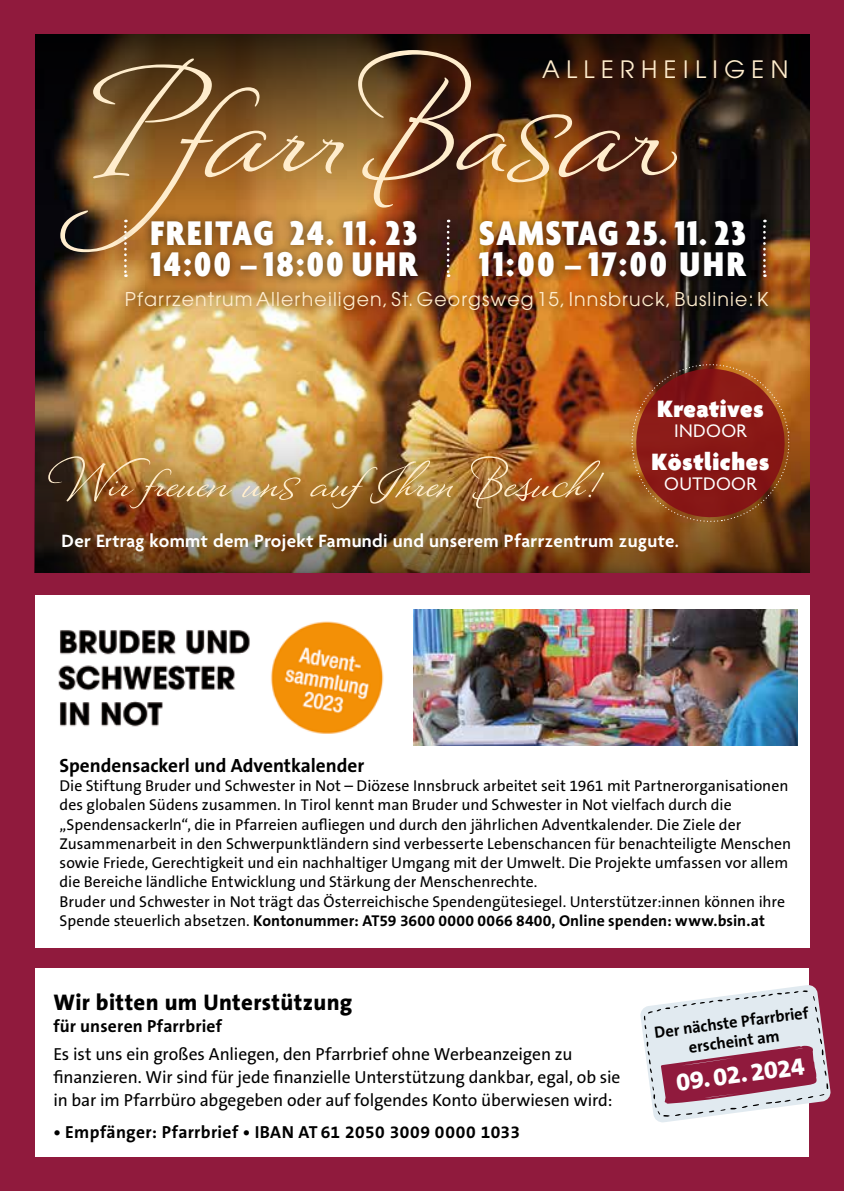
<style>
.page{position:relative;width:844px;height:1191px;background:#fff}
.page>*{position:absolute;margin:0;border:0;box-sizing:border-box;transform-origin:0 0}
.t1{font:166.08px "Montague Script";color:#ffedcd}
.t2{font:54.77px "Montague Script";color:#ffedcd}
.t3{font:900 condensed 37.1px/31.7px "Agenda";letter-spacing:.055em;color:#fff}
.t4{font:900 25.55px "Agenda";letter-spacing:.02em;color:#fff}
.t5{font:800 25.2px "The Sans B W8";color:#fff}
.t6{font:23.8px "ITC Avant Garde Pro";letter-spacing:.27em;color:#ffedcd}
.t7{font:800 22.75px "The Sans B W8";letter-spacing:.015em;color:#000}
.t8{font:19.6px "Agenda";letter-spacing:.02em;color:#fff}
.t9{font:600 19.25px "Agenda";letter-spacing:.02em;color:#fff}
.t10{font:700 19.25px "The Sans B W7";color:#000}
.t11{font:18.9px "ITC Avant Garde Pro";letter-spacing:.06em;color:#ffedcd}
.t12{font:17.5px/22.8px "The Sans B W5 Plain";letter-spacing:-.005em;color:#000}
.t13{font:700 17.5px "The Sans B W7";letter-spacing:.02em;color:#000}
.t14{font:700 16.28px/19.4px "The Sans B W7";color:#000;text-align:center}
.t15{font:15.75px/19.2px "The Sans B W5 Plain";color:#000}
.t16{font:700 15.75px "The Sans B W7";letter-spacing:.005em;color:#000}
.s1{font-family:"The Sans B W5 Plain";font-weight:400}
</style>
<div class="page">
<div style="left:0;top:0;width:843px;height:1191px;background:#901a3d"></div>
<div style="left:35px;top:968px;width:773px;height:189px;background:#fff"></div>
<svg style="left:640px;top:984px;width:190px;height:139px"></svg>
<div style="left:35px;top:595px;width:774px;height:353px;background:#fff"></div>
<img style="left:58px;top:621px;width:326px;height:113px">
<img style="left:35px;top:205px;width:774px;height:215px">
<svg style="left:35px;top:35px;width:774px;height:170px;background:#543416"></svg>
<img style="left:35px;top:420px;width:774px;height:152px">
<div style="left:115px;top:211px;width:661px;height:108px;background:#000;opacity:.5"></div>
<svg style="left:124px;top:220px;width:3px;height:57px"></svg>
<svg style="left:446px;top:220px;width:3px;height:57px"></svg>
<svg style="left:763px;top:220px;width:2px;height:57px"></svg>
<svg style="left:627px;top:360px;width:166px;height:166px;background:#8d2f19"></svg>
<img style="left:413px;top:609px;width:384px;height:136px">
<h1 class="t1" style="left:89px;top:17px;width:579px">P farrBasar</h1>
<h3 class="t6" style="left:542px;top:54px;width:248px">ALLERHEILIGEN</h3>
<h3 class="t3" style="left:150px;top:219px;width:268px">FREITAG 24. 11. 23<br>14:00 –18:00 UHR</h3>
<h3 class="t3" style="left:479px;top:219px;width:268px">SAMSTAG 25. 11. 23<br>11:00 – 17:00 UHR</h3>
<p class="t11" style="left:125px;top:288px;width:644px">Pfarrzentrum Allerheiligen, St. Georgsweg 15, Innsbruck, Buslinie: K</p>
<h2 class="t2" style="left:53px;top:445px;width:551px">Wir freuen uns aufIhren Besuch!</h2>
<h3 class="t4" style="left:657px;top:395px;width:108px">Kreatives</h3>
<p class="t8" style="left:674px;top:420px;width:74px">INDOOR</p>
<h3 class="t4" style="left:651px;top:448px;width:120px">Köstliches</h3>
<p class="t8" style="left:664px;top:473px;width:94px">OUTDOOR</p>
<p class="t9" style="left:61px;top:530px;width:618px">Der Ertrag kommt dem Projekt Famundi und unserem Pfarrzentrum zugute.</p>
<p class="t10" style="left:60px;top:753px;width:306px">Spendensackerl und Adventkalender</p>
<p class="t15" style="left:60px;top:776px;width:732px">Die Stiftung Bruder und Schwester in Not – Diözese Innsbruck arbeitet seit 1961 mit Partnerorganisationen des globalen Südens zusammen. In Tirol kennt man Bruder und Schwester in Not vielfach durch die „Spendensackerln“, die in Pfarreien aufliegen und durch den jährlichen Adventkalender. Die Ziele der Zusammenarbeit in den Schwerpunktländern sind verbesserte Lebenschancen für benachteiligte Menschen sowie Friede, Gerechtigkeit und ein nachhaltiger Umgang mit der Umwelt. Die Projekte umfassen vor allem die Bereiche ländliche Entwicklung und Stärkung der Menschenrechte.<br>Bruder und Schwester in Not trägt das Österreichische Spendengütesiegel. Unterstützer:innen können ihre</p>
<p class="t16" style="left:60px;top:910px;width:706px"><span class="s1">Spende steuerlich absetzen.</span> Kontonummer: AT59 3600 0000 0066 8400, Online spenden: www.bsin.at</p>
<h3 class="t7" style="left:53px;top:987px;width:300px">Wir bitten um Unterstützung</h3>
<p class="t13" style="left:53px;top:1015px;width:170px">für unseren Pfarrbrief</p>
<p class="t12" style="left:53px;top:1042px;width:568px">Es ist uns ein großes Anliegen, den Pfarrbrief ohne Werbeanzeigen zu finanzieren. Wir sind für jede finanzielle Unterstützung dankbar, egal, ob sie in bar im Pfarrbüro abgegeben oder auf folgendes Konto überwiesen wird:</p>
<p class="t13" style="left:53px;top:1121px;width:468px">• Empfänger: Pfarrbrief • IBAN AT 61 2050 3009 0000 1033</p>
<p class="t14" style="left:653px;top:1022px;width:157px;rotate:-7deg">Der nächste Pfarrbrief erscheint am</p>
<h3 class="t5" style="left:674px;top:1066px;width:131px;rotate:-8deg">09.02.2024</h3>
</div>
